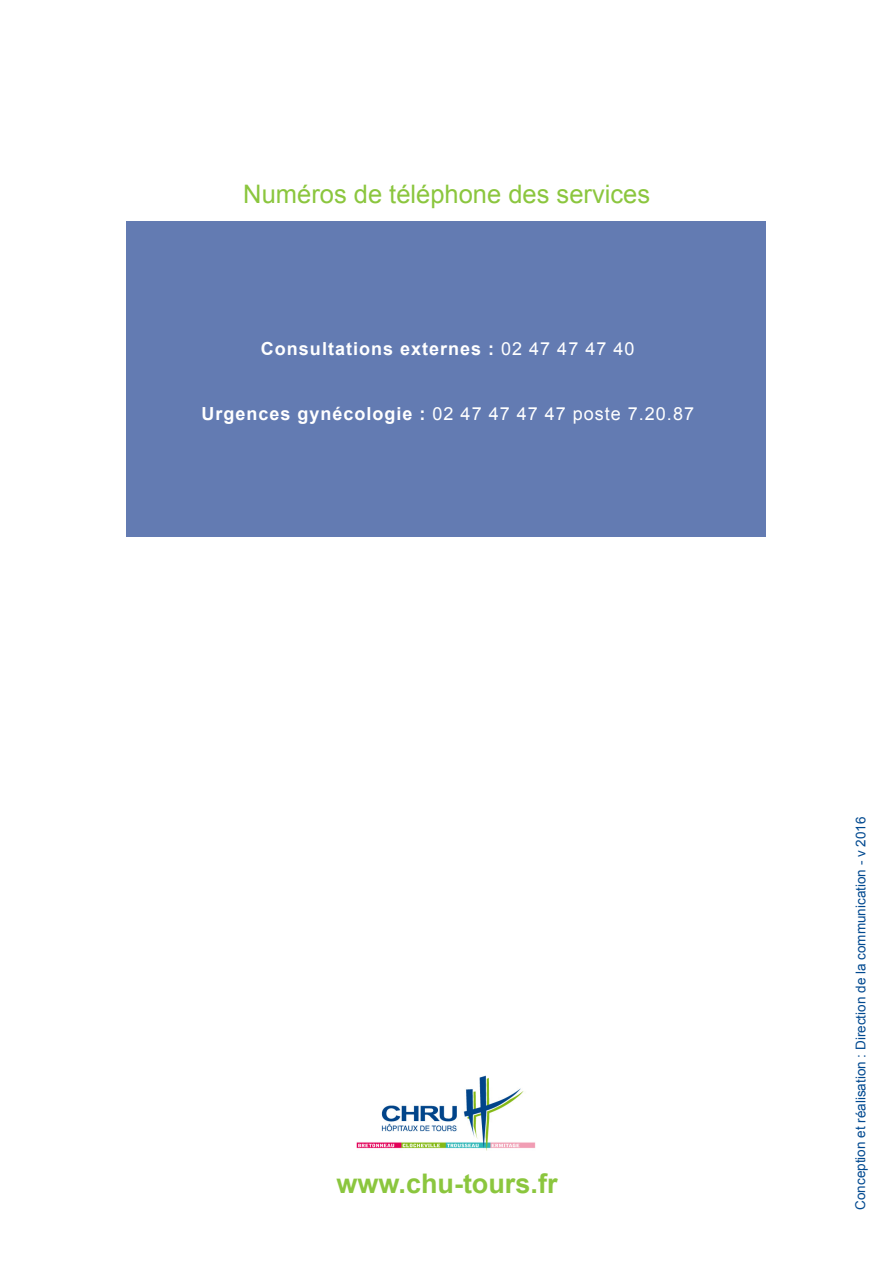
<style>
.page{position:relative;width:893px;height:1263px;background:#fff}
.page>*{position:absolute;margin:0;border:0;box-sizing:border-box;transform-origin:0 0}
.t1{font:700 27px "Arial";color:#8bc63e}
.t2{font:25.5px "Arial";color:#8bc63e}
.t3{font:18px "Arial";letter-spacing:.055em;color:#fff}
.t4{font:700 18px "Arial";letter-spacing:.055em;color:#fff}
.t5{font:13.5px "Arial";color:#014990}
.s1{font-weight:400}
.s2{font-weight:700}
</style>
<div class="page">
<div style="left:127px;top:221px;width:639px;height:315px;background:#637bb2"></div>
<img style="left:356px;top:1076px;width:180px;height:74px">
<p class="t2" style="left:243px;top:177px;width:408px">Numéros de téléphone des services</p>
<p class="t4" style="left:261px;top:337px;width:375px">Consultations externes : <span class="s1">02 47 47 47 40</span></p>
<p class="t3" style="left:201px;top:402px;width:494px"><span class="s2">Urgences gynécologie :</span> 02 47 47 47 47 poste 7.20.87</p>
<p class="t1" style="left:336px;top:1165px;width:223px">www.chu-tours.fr</p>
<p class="t5" style="left:852px;top:1210px;width:395px;rotate:-90deg">Conception et réalisation : Direction de la communication - v 2016</p>
</div>
